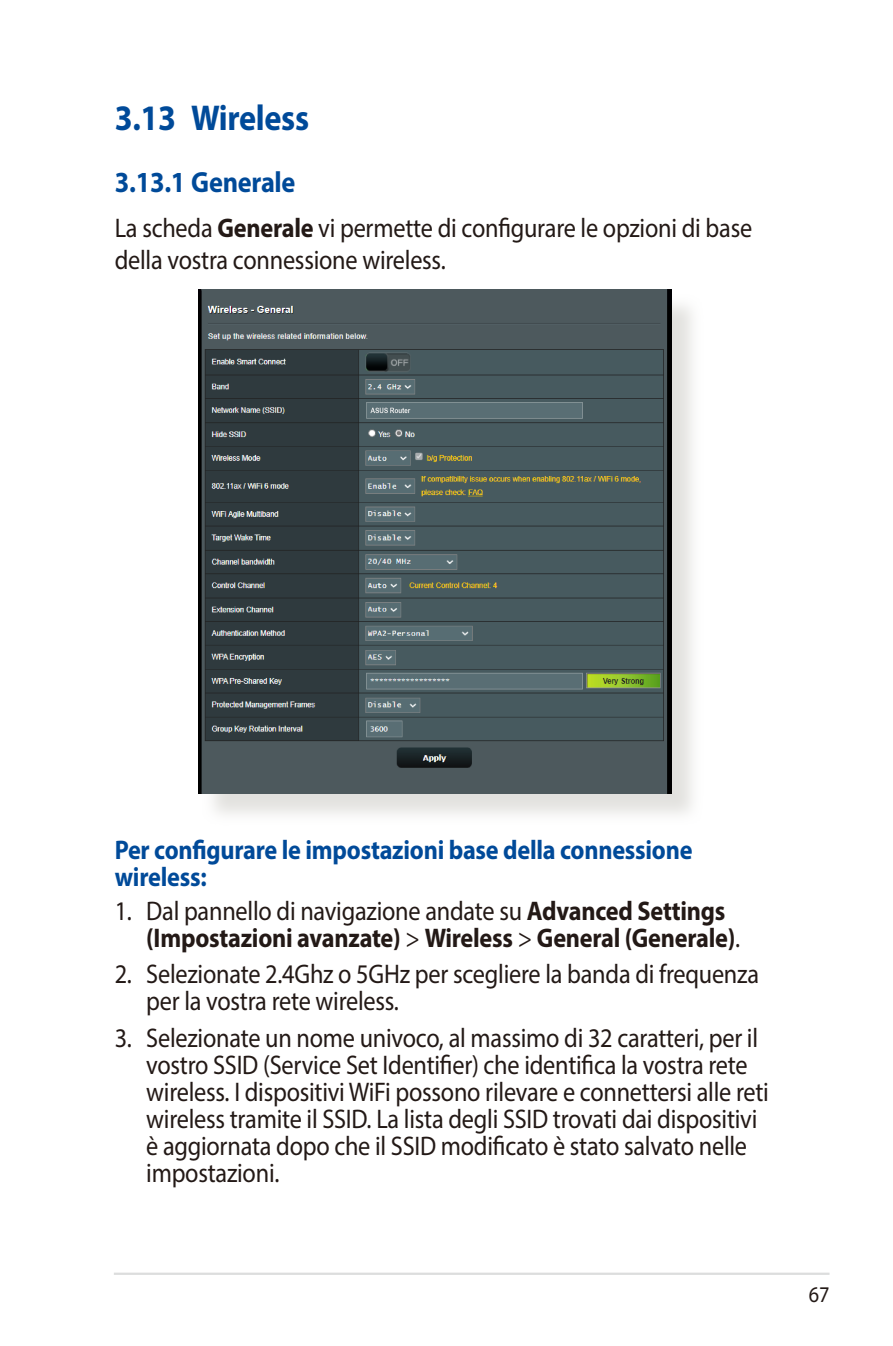
<style>
.page{position:relative;width:893px;height:1346px;background:#fff}
.page>*{position:absolute;margin:0;border:0;box-sizing:border-box;transform-origin:0 0}
.t1{font:700 36px "Myriad Pro";letter-spacing:-.01em;color:#004a99;scale:.9 1}
.t2{font:700 29.25px "Myriad Pro";letter-spacing:-.01em;color:#004a99;scale:.9 1}
.t3{font:27px/27px "Myriad Pro";letter-spacing:-.01em;color:#231916;scale:.9 1}
.t4{font:700 27px/27px "Myriad Pro";letter-spacing:-.01em;color:#231916;scale:.9 1}
.t5{font:700 27px/27px "Myriad Pro";letter-spacing:-.01em;color:#004a99;scale:.9 1}
.t6{font:22.5px "Myriad Pro";color:#231916;scale:.9 1}
.s1{font-weight:700}
.s2{font-weight:400}
</style>
<div class="page">
<hr style="left:114px;top:1272px;width:715px;height:3px;background:#dcdddd">
<div style="left:202px;top:293px;width:502px;height:532px;background:#d9d8d4;opacity:.75"></div>
<img style="left:198px;top:290px;width:473px;height:503px">
<h1 class="t1" style="left:115px;top:94px;width:217px">3.13 Wireless</h1>
<p class="t2" style="left:115px;top:163px;width:202px">3.13.1 Generale</p>
<p class="t3" style="left:115px;top:211px;width:710px;line-height:32.4px">La scheda <span class="s1">Generale</span> vi permette di configurare le opzioni di base della vostra connessione wireless.</p>
<p class="t5" style="left:115px;top:835px;width:643px">Per configurare le impostazioni base della connessione wireless:</p>
<p class="t4" style="left:146px;top:896px;width:661px;text-indent:-31px"><span class="s2">1. Dal pannello di navigazione andate su</span> Advanced Settings (Impostazioni avanzate) <span class="s2">&gt;</span> Wireless <span class="s2">&gt;</span> General (Generale)<span class="s2">.</span></p>
<p class="t3" style="left:146px;top:960px;width:682px;text-indent:-31px">2. Selezionate 2.4Ghz o 5GHz per scegliere la banda di frequenza per la vostra rete wireless.</p>
<p class="t3" style="left:146px;top:1024px;width:693px;text-indent:-31px">3. Selezionate un nome univoco, al massimo di 32 caratteri, per il vostro SSID (Service Set Identifier) che identifica la vostra rete wireless. I dispositivi WiFi possono rilevare e connettersi alle reti wireless tramite il SSID. La lista degli SSID trovati dai dispositivi è aggiornata dopo che il SSID modificato è stato salvato nelle impostazioni.</p>
<p class="t6" style="left:809px;top:1281px;width:24px">67</p>
</div>
